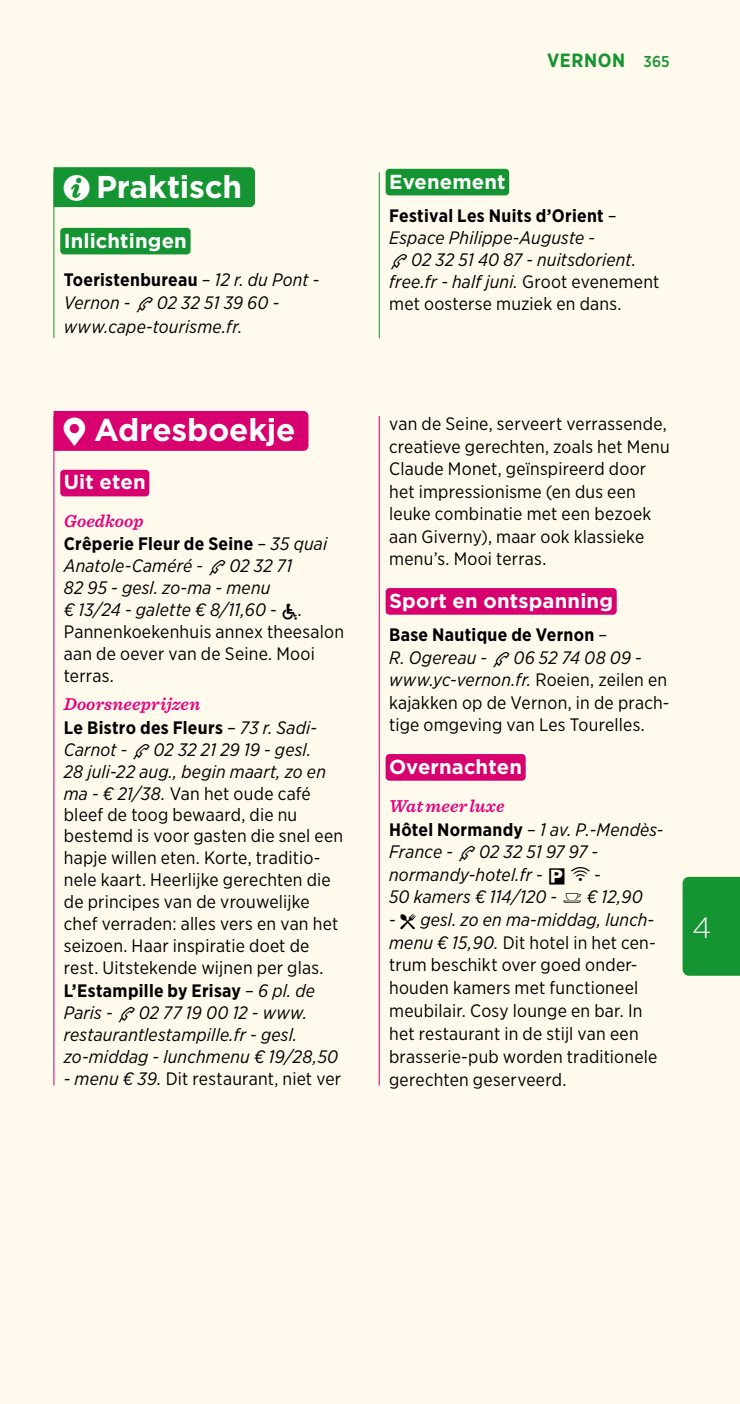
<style>
.page{position:relative;width:740px;height:1404px;background:#fff}
.page>*{position:absolute;margin:0;border:0;box-sizing:border-box;transform-origin:0 0}
.t1{font:700 31.5px "Gotham";letter-spacing:-.005em;color:#fff}
.t2{font:300 29.25px "Gotham";color:#fff}
.t3{font:700 20.25px "Gotham";letter-spacing:.005em;color:#fff}
.t4{font:700 19.12px "Gotham Narrow";letter-spacing:.03em;color:#159432}
.t5{font:18px/22.1px "Gotham Narrow";letter-spacing:.015em;color:#000}
.t6{font:italic 18px/22.1px "Gotham Narrow";letter-spacing:.01em;color:#000}
.t7{font:italic 600 18px "Sentinel";letter-spacing:.01em;color:#e6007d}
.s1{font-family:"Michelin";font-weight:400;font-size:27px}
.s2{font-weight:700;font-style:normal}
.s3{font-style:normal}
.s4{font-family:"Michelin";font-style:normal}
.s5{font-weight:700}
.s6{font-style:italic}
.s7{font-family:"Michelin"}
.s8{font-weight:500;font-size:15.75px}
</style>
<div class="page">
<div style="left:0;top:0;width:740px;height:1403px;background:#fffaec"></div>
<div style="left:682px;top:876px;width:58px;height:99px;background:#159432"></div>
<div style="left:54px;top:167px;width:201px;height:40px;background:#159432"></div>
<div style="left:60px;top:228px;width:131px;height:26px;background:#159432;border-radius:4px"></div>
<div style="left:386px;top:169px;width:123px;height:26px;background:#159432;border-radius:4px"></div>
<div style="left:54px;top:411px;width:254px;height:40px;background:#d7006e"></div>
<div style="left:60px;top:469px;width:89px;height:27px;background:#d7006e;border-radius:4px"></div>
<div style="left:386px;top:588px;width:231px;height:26px;background:#d7006e;border-radius:4px"></div>
<div style="left:386px;top:754px;width:140px;height:26px;background:#d7006e;border-radius:4px"></div>
<hr style="left:54px;top:416px;width:1px;height:669px;background:#d7006e">
<hr style="left:379px;top:416px;width:1px;height:669px;background:#d7006e">
<hr style="left:54px;top:172px;width:1px;height:166px;background:#159432">
<hr style="left:379px;top:172px;width:1px;height:166px;background:#159432">
<h1 class="t1" style="left:64px;top:165px;width:180px"><span class="s1">i</span> Praktisch</h1>
<p class="t3" style="left:64px;top:227px;width:125px">Inlichtingen</p>
<p class="t6" style="left:64px;top:267px;width:257px;line-height:23.8px"><span class="s2">Toeristenbureau</span> <span class="s3">–</span> 12 r. du Pont -<br>Vernon - <span class="s4">t</span> 02 32 51 39 60 - www.cape-tourisme.fr<span class="s3">.</span></p>
<h1 class="t1" style="left:64px;top:409px;width:233px"><span class="s1">h</span> Adresboekje</h1>
<p class="t3" style="left:64px;top:469px;width:83px">Uit eten</p>
<p class="t7" style="left:64px;top:507px;width:81px">Goedkoop</p>
<p class="t6" style="left:64px;top:532px;width:282px"><span class="s2">Crêperie Fleur de Seine</span> <span class="s3">–</span> 35 quai<br>Anatole-Caméré - <span class="s4">t</span> 02 32 71<br>82 95 - gesl. zo-ma - menu<br>€ 13/24 - galette € 8/11,60 - <span class="s4">j</span>.<br><span class="s3">Pannenkoekenhuis annex theesalon aan de oever van de Seine. Mooi terras.</span></p>
<p class="t7" style="left:64px;top:690px;width:138px">Doorsneeprijzen</p>
<p class="t5" style="left:64px;top:716px;width:281px"><span class="s5">Le Bistro des Fleurs</span> – <span class="s6">73 r. Sadi-<br>Carnot -</span> <span class="s7">t</span> <span class="s6">02 32 21 29 19 - gesl.<br>28 juli-22 aug., begin maart, zo en ma - € 21/38.</span> Van het oude café bleef de toog bewaard, die nu bestemd is voor gasten die snel een hapje willen eten. Korte, traditio&shy;nele kaart. Heerlijke gerechten die de principes van de vrouwelijke chef verraden: alles vers en van het seizoen. Haar inspiratie doet de rest. Uitstekende wijnen per glas.<br><span class="s5">L’Estampille by Erisay</span> – <span class="s6">6 pl. de<br>Paris -</span> <span class="s7">t</span> <span class="s6">02 77 19 00 12 - www. restaurantlestampille.fr - gesl. zo-middag - lunchmenu € 19/28,50</span></p>
<p class="t5" style="left:64px;top:1067px;width:279px"><span class="s6">- menu € 39.</span> Dit restaurant, niet ver</p>
<p class="t4" style="left:547px;top:48px;width:124px">VERNON <span class="s8">365</span></p>
<p class="t3" style="left:389px;top:168px;width:118px">Evenement</p>
<p class="t6" style="left:389px;top:204px;width:272px"><span class="s2">Festival Les Nuits d’Orient</span> <span class="s3">–<br></span>Espace Philippe-Auguste -<br><span class="s4">t</span>02 32 51 40 87 - nuitsdorient. free.fr - half juni. <span class="s3">Groot evenement met oosterse muziek en dans.</span></p>
<p class="t5" style="left:389px;top:412px;width:282px">van de Seine, serveert verrassende, creatieve gerechten, zoals het Menu<br>Claude Monet, geïnspireerd door het impressionisme (en dus een leuke combinatie met een bezoek aan Giverny), maar ook klassieke menu’s. Mooi terras.</p>
<p class="t3" style="left:389px;top:587px;width:225px">Sport en ontspanning</p>
<p class="t5" style="left:389px;top:623px;width:282px"><span class="s5">Base Nautique de Vernon</span> –<br><span class="s6">R. Ogereau -</span> <span class="s7">t</span> <span class="s6">06 52 74 08 09 - www.yc-vernon.fr.</span> Roeien, zeilen en kajakken op de Vernon, in de prach&shy;tige omgeving van Les Tourelles.</p>
<p class="t3" style="left:389px;top:753px;width:134px">Overnachten</p>
<p class="t7" style="left:389px;top:791px;width:117px">Wat meer luxe</p>
<p class="t6" style="left:389px;top:817px;width:276px"><span class="s2">Hôtel Normandy</span> <span class="s3">–</span> 1 av. P.-Mendès-<br>France - <span class="s4">t</span> 02 32 51 97 97 - normandy-hotel.fr - <span class="s4">õ Î</span> -<br>50 kamers € 114/120 - <span class="s4">:</span> € 12,90</p>
<p class="t5" style="left:389px;top:907px;width:270px;line-height:22.7px"><span class="s6">-</span> <span class="s7">f</span> <span class="s6">gesl. zo en ma-middag, lunch&shy;menu € 15,90.</span> Dit hotel in het cen&shy;trum beschikt over goed onder&shy;houden kamers met functioneel meubilair. Cosy lounge en bar. In het restaurant in de stijl van een brasserie-pub worden traditionele gerechten geserveerd.</p>
<h2 class="t2" style="left:692px;top:909px;width:21px">4</h2>
</div>
